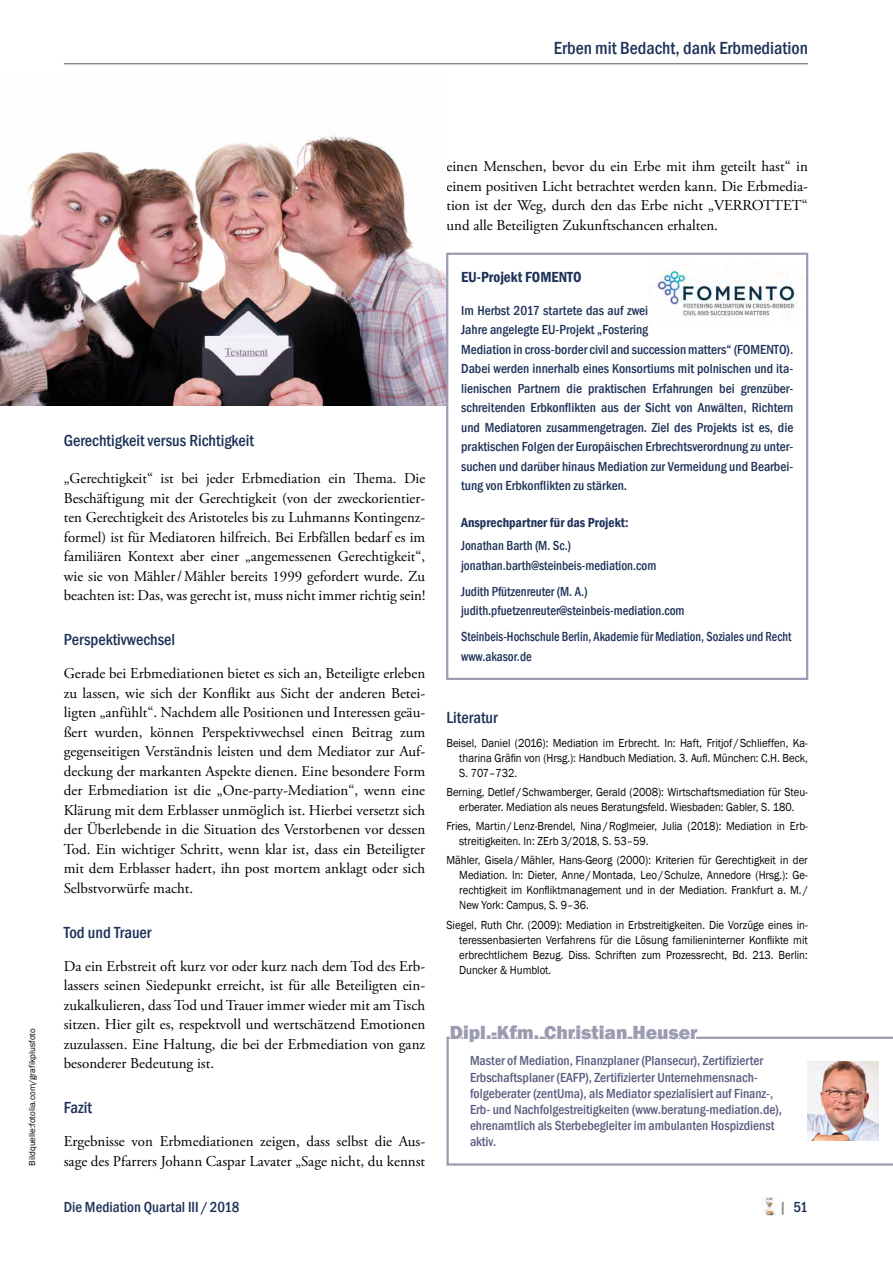
<style>
.page{position:relative;width:893px;height:1263px;background:#fff}
.page>*{position:absolute;margin:0;border:0;box-sizing:border-box;transform-origin:0 0}
.t1{font:800 19.5px "Franklin Gothic";color:#9b9bb1}
.t2{font:500 condensed 18px "Franklin Gothic";color:#1e3258}
.t3{font:500 condensed 16.5px "Franklin Gothic";color:#1e3258}
.t4{font:15px/19.5px "Adobe Garamond Pro";color:#000;text-align:justify}
.t5{font:500 condensed 15px "Franklin Gothic";color:#1e3258}
.t6{font:600 condensed 15px "Franklin Gothic";color:#1e3258}
.t7{font:500 condensed 13.5px/19.5px "Franklin Gothic";color:#1e3258}
.t8{font:500 condensed 13.5px/16.2px "Franklin Gothic";color:#595d7f}
.t9{font:500 condensed 13.5px/19.5px "Franklin Gothic";color:#1e3258;scale:.95 1}
.t10{font:500 condensed 13.5px/19.5px "Franklin Gothic";color:#1e3258;scale:.91 1}
.t11{font:600 condensed 13.5px "Franklin Gothic";color:#1e3258}
.t12{font:12px/15px "Franklin Gothic";color:#000;text-align:justify;scale:.9 1}
.t13{font:9px "Franklin Gothic";color:#000}
.s1{color:#868786}
</style>
<div class="page">
<hr style="left:64px;top:63px;width:744px;height:1px;background:#565655">
<img style="left:764px;top:1196px;width:13px;height:19px">
<img style="left:0;top:134px;width:446px;height:271px">
<svg style="left:446px;top:1037px;width:447px;height:129px"></svg>
<svg style="left:449px;top:1036px;width:251px;height:13px"></svg>
<img style="left:807px;top:1061px;width:71px;height:80px">
<div style="left:446px;top:253px;width:362px;height:427px;border:2px solid #9b9bb1"></div>
<img style="left:655px;top:269px;width:142px;height:48px">
<p class="t2" style="left:554px;top:36px;width:255px">Erben mit Bedacht, dank Erbmediation</p>
<p class="t13" style="left:26px;top:1166px;width:139px;rotate:-90deg">Bildquelle:fotolia.com/grafikplusfoto</p>
<p class="t3" style="left:64px;top:430px;width:192px">Gerechtigkeit versus Richtigkeit</p>
<p class="t4" style="left:64px;top:469px;width:363px">„Gerechtigkeit“ ist bei jeder Erbmediation ein Thema. Die Beschäftigung mit der Gerechtigkeit (von der zweckorientier&shy;ten Gerechtigkeit des Aristoteles bis zu Luhmanns Kontingenz&shy;formel) ist für Mediatoren hilfreich. Bei Erbfällen bedarf es im familiären Kontext aber einer „angemessenen Gerechtigkeit“, wie sie von Mähler/Mähler bereits 1999 gefordert wurde. Zu beachten ist: Das, was gerecht ist, muss nicht immer richtig sein!</p>
<p class="t3" style="left:64px;top:629px;width:113px">Perspektivwechsel</p>
<p class="t4" style="left:64px;top:664px;width:363px">Gerade bei Erbmediationen bietet es sich an, Beteiligte erleben zu lassen, wie sich der Konflikt aus Sicht der anderen Betei&shy;ligten „anfühlt“. Nachdem alle Positionen und Interessen geäu&shy;ßert wurden, können Perspektivwechsel einen Beitrag zum gegenseitigen Verständnis leisten und dem Mediator zur Auf&shy;deckung der markanten Aspekte dienen. Eine besondere Form der Erbmediation ist die „One-party-Mediation“, wenn eine Klärung mit dem Erblasser unmöglich ist. Hierbei versetzt sich der Überlebende in die Situation des Verstorbenen vor dessen Tod. Ein wichtiger Schritt, wenn klar ist, dass ein Beteiligter mit dem Erblasser hadert, ihn post mortem anklagt oder sich Selbstvorwürfe macht.</p>
<p class="t3" style="left:64px;top:921px;width:89px">Tod und Trauer</p>
<p class="t4" style="left:64px;top:957px;width:363px">Da ein Erbstreit oft kurz vor oder kurz nach dem Tod des Erb&shy;lassers seinen Siedepunkt erreicht, ist für alle Beteiligten ein&shy;zukalkulieren, dass Tod und Trauer immer wieder mit am Tisch sitzen. Hier gilt es, respektvoll und wertschätzend Emotionen zuzulassen. Eine Haltung, die bei der Erbmediation von ganz besonderer Bedeutung ist.</p>
<p class="t3" style="left:64px;top:1097px;width:30px">Fazit</p>
<p class="t4" style="left:64px;top:1132px;width:363px">Ergebnisse von Erbmediationen zeigen, dass selbst die Aus&shy;sage des Pfarrers Johann Caspar Lavater „Sage nicht, du kennst</p>
<p class="t4" style="left:446px;top:157px;width:363px">einen Menschen, bevor du ein Erbe mit ihm geteilt hast“ in einem positiven Licht betrachtet werden kann. Die Erbmedia&shy;tion ist der Weg, durch den das Erbe nicht „VERROTTET“ und alle Beteiligten Zukunftschancen erhalten.</p>
<p class="t6" style="left:461px;top:267px;width:122px">EU-Projekt FOMENTO</p>
<p class="t7" style="left:461px;top:300px;width:334px">Im Herbst 2017 startete das auf zwei<br>Jahre angelegte EU-Projekt „Fostering<br>Mediation in cross-border civil and succession matters“ (FOMENTO).<br>Dabei werden innerhalb eines Konsortiums mit polnischen und ita&shy;lienischen Partnern die praktischen Erfahrungen bei grenzüber&shy;schreitenden Erbkonflikten aus der Sicht von Anwälten, Richtern und Mediatoren zusammengetragen. Ziel des Projekts ist es, die praktischen Folgen der Europäischen Erbrechtsverordnung zu unter&shy;suchen und darüber hinaus Mediation zur Vermeidung und Bearbei&shy;tung von Erbkonflikten zu stärken.</p>
<p class="t11" style="left:461px;top:513px;width:169px">Ansprechpartner für das Projekt:</p>
<p class="t9" style="left:461px;top:536px;width:207px">Jonathan Barth (M. Sc.) jonathan.barth@steinbeis-mediation.com</p>
<p class="t9" style="left:461px;top:581px;width:237px">Judith Pfützenreuter (M. A.) judith.pfuetzenreuter@steinbeis-mediation.com</p>
<p class="t10" style="left:461px;top:627px;width:365px">Steinbeis-Hochschule Berlin, Akademie für Mediation, Soziales und Recht www.akasor.de</p>
<p class="t3" style="left:446px;top:707px;width:53px">Literatur</p>
<p class="t12" style="left:459px;top:735px;width:389px;text-indent:-13px">Beisel, Daniel (2016): Mediation im Erbrecht. In: Haft, Fritjof /Schlieffen, Ka&shy;tharina Gräfin von (Hrsg.): Handbuch Mediation. 3. Aufl. München: C.H. Beck, S. 707–732.</p>
<p class="t12" style="left:446px;top:785px;width:403px;text-align:center">Berning, Detlef /Schwamberger, Gerald (2008): Wirtschaftsmediation für Steu&shy;erberater. Mediation als neues Beratungsfeld. Wiesbaden: Gabler, S. 180.</p>
<p class="t12" style="left:459px;top:819px;width:389px;text-indent:-13px">Fries, Martin/ Lenz-Brendel, Nina/Roglmeier, Julia (2018): Mediation in Erb&shy;streitigkeiten. In: ZErb 3/2018, S. 53–59.</p>
<p class="t12" style="left:459px;top:853px;width:389px;text-indent:-13px">Mähler, Gisela/Mähler, Hans-Georg (2000): Kriterien für Gerechtigkeit in der Mediation. In: Dieter, Anne/Montada, Leo/Schulze, Annedore (Hrsg.): Ge&shy;rechtigkeit im Konfliktmanagement und in der Mediation. Frankfurt a. M. / New York: Campus, S. 9–36.</p>
<p class="t12" style="left:459px;top:917px;width:389px;text-indent:-13px">Siegel, Ruth Chr. (2009): Mediation in Erbstreitigkeiten. Die Vorzüge eines in&shy;teressenbasierten Verfahrens für die Lösung familieninterner Konflikte mit erbrechtlichem Bezug. Diss. Schriften zum Prozessrecht, Bd. 213. Berlin:<br>Duncker &amp; Humblot.</p>
<h1 class="t1" style="left:450px;top:1020px;width:249px">Dipl.-Kfm. Christian Heuser</h1>
<p class="t8" style="left:470px;top:1053px;width:314px">Master of Mediation, Finanzplaner (Plansecur), Zertifizierter Erbschaftsplaner (EAFP), Zertifizierter Unternehmensnach&shy;folgeberater (zentUma), als Mediator spezialisiert auf Finanz-, Erb- und Nachfolgestreitigkeiten (www.beratung-mediation.de), ehrenamtlich als Sterbebegleiter im ambulanten Hospizdienst aktiv.</p>
<p class="t5" style="left:64px;top:1197px;width:177px">Die Mediation Quartal III /2018</p>
<p class="t5" style="left:779px;top:1197px;width:30px"><span class="s1">|</span> 51</p>
</div>
